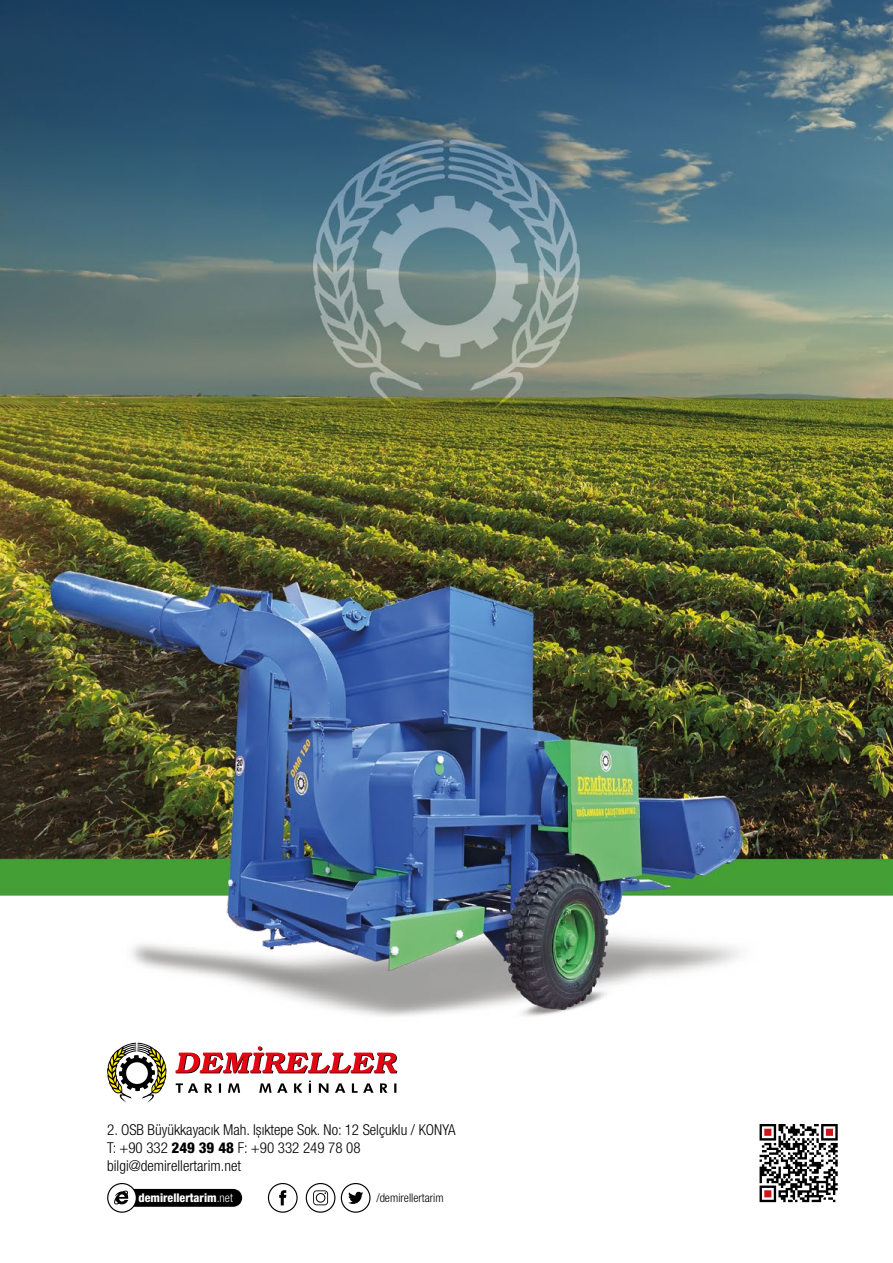
<style>
.page{position:relative;width:893px;height:1263px;background:#fff}
.page>*{position:absolute;margin:0;border:0;box-sizing:border-box;transform-origin:0 0}
.t1{font:300 condensed 15px/18px "Helvetica Neue LT Pro";color:#000}
.t2{font:800 condensed 12px "Helvetica Neue LT Pro";color:#fff}
.t3{font:300 condensed 12px "Helvetica Neue LT Pro";color:#000}
.s1{font-weight:800}
.s2{font-weight:300}
</style>
<div class="page">
<img style="left:0;top:0;width:893px;height:1203px">
<svg style="left:107px;top:1183px;width:135px;height:30px"></svg>
<svg style="left:268px;top:1183px;width:30px;height:30px"></svg>
<svg style="left:341px;top:1183px;width:30px;height:30px"></svg>
<svg style="left:306px;top:1183px;width:29px;height:30px"></svg>
<svg style="left:759px;top:1124px;width:79px;height:78px"></svg>
<svg style="left:107px;top:1043px;width:60px;height:60px"></svg>
<svg style="left:175px;top:1046px;width:222px;height:27px"></svg>
<svg style="left:176px;top:1080px;width:220px;height:13px"></svg>
<p class="t1" style="left:107px;top:1120px;width:350px">2. OSB Büyükkayacık Mah. Işıktepe Sok. No: 12 Selçuklu / KONYA<br>T: +90 332 <span class="s1">249 39 48</span> F: +90 332 249 78 08 bilgi@demirellertarim.net</p>
<p class="t2" style="left:139px;top:1190px;width:96px">demirellertarim<span class="s2">.net</span></p>
<p class="t3" style="left:376px;top:1191px;width:69px">/demirellertarim</p>
</div>
